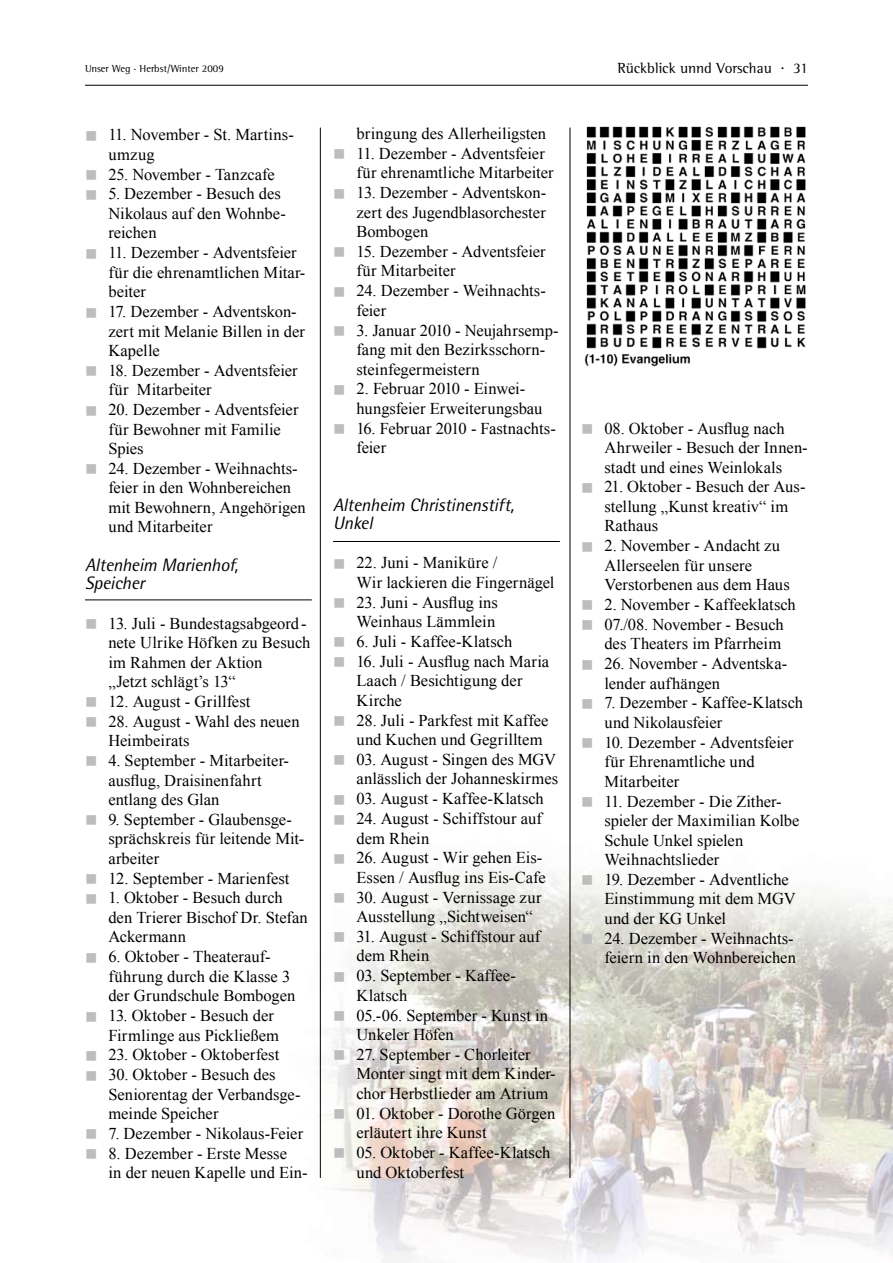
<style>
.page{position:relative;width:893px;height:1263px;background:#fff}
.page>*{position:absolute;margin:0;border:0;box-sizing:border-box;transform-origin:0 0}
.t1{font:italic 18px/18px "Rotis Semi Sans";letter-spacing:-.01em;color:#000}
.t2{font:16.5px/19.5px "Times New Roman";color:#000}
.t3{font:15px "Rotis Semi Serif";color:#000}
.t4{font:10.5px "Rotis Semi Serif";color:#000}
.s1{color:#bcbdbf}
</style>
<div class="page">
<hr style="left:85px;top:85px;width:723px;height:1px;background:#000">
<img style="left:319px;top:768px;width:574px;height:495px">
<hr style="left:320px;top:128px;width:1px;height:1050px;background:#000">
<img style="left:584px;top:126px;width:222px;height:241px">
<hr style="left:333px;top:541px;width:227px;height:1px;background:#000">
<hr style="left:85px;top:600px;width:227px;height:1px;background:#000">
<hr style="left:570px;top:128px;width:1px;height:1050px;background:#000">
<svg style="left:345px;top:806px;width:17px;height:1px"></svg>
<svg style="left:345px;top:825px;width:17px;height:1px"></svg>
<svg style="left:345px;top:865px;width:17px;height:1px"></svg>
<svg style="left:345px;top:904px;width:17px;height:1px"></svg>
<svg style="left:345px;top:943px;width:17px;height:1px"></svg>
<svg style="left:345px;top:983px;width:17px;height:1px"></svg>
<svg style="left:345px;top:1022px;width:17px;height:1px"></svg>
<svg style="left:345px;top:1061px;width:17px;height:1px"></svg>
<svg style="left:345px;top:1120px;width:17px;height:1px"></svg>
<svg style="left:345px;top:1159px;width:17px;height:1px"></svg>
<svg style="left:593px;top:808px;width:17px;height:1px"></svg>
<svg style="left:593px;top:886px;width:17px;height:1px"></svg>
<svg style="left:593px;top:945px;width:17px;height:1px"></svg>
<p class="t4" style="left:85px;top:62px;width:140px">Unser Weg . Herbst/Winter 2009</p>
<p class="t3" style="left:617px;top:59px;width:192px">Rückblick unnd Vorschau . 31</p>
<p class="t2" style="left:108px;top:125px;width:187px;text-indent:-23px"><span class="s1">■</span> 11. November - St. Martins&shy;umzug</p>
<p class="t2" style="left:85px;top:164px;width:191px"><span class="s1">■</span> 25. November - Tanzcafe</p>
<p class="t2" style="left:108px;top:184px;width:179px;text-indent:-23px"><span class="s1">■</span> 5. Dezember - Besuch des<br>Nikolaus auf den Wohnbe&shy;reichen</p>
<p class="t2" style="left:108px;top:243px;width:199px;text-indent:-23px"><span class="s1">■</span> 11. Dezember - Adventsfeier für die ehrenamtlichen Mitar&shy;beiter</p>
<p class="t2" style="left:108px;top:301px;width:198px;text-indent:-23px"><span class="s1">■</span> 17. Dezember - Adventskon&shy;zert mit Melanie Billen in der<br>Kapelle</p>
<p class="t2" style="left:108px;top:360px;width:191px;text-indent:-23px"><span class="s1">■</span> 18. Dezember - Adventsfeier für Mitarbeiter</p>
<p class="t2" style="left:108px;top:400px;width:192px;text-indent:-23px"><span class="s1">■</span> 20. Dezember - Adventsfeier für Bewohner mit Familie<br>Spies</p>
<p class="t2" style="left:108px;top:458px;width:199px;text-indent:-23px"><span class="s1">■</span> 24. Dezember - Weihnachts&shy;feier in den Wohnbereichen mit Bewohnern, Angehörigen und Mitarbeiter</p>
<p class="t1" style="left:85px;top:556px;width:154px">Altenheim Marienhof,<br>Speicher</p>
<p class="t2" style="left:108px;top:613px;width:204px;text-indent:-23px"><span class="s1">■</span> 13. Juli - Bundestagsabgeord&shy;nete Ulrike Höfken zu Besuch im Rahmen der Aktion<br>„Jetzt schlägt’s 13“</p>
<p class="t2" style="left:85px;top:691px;width:167px"><span class="s1">■</span> 12. August - Grillfest</p>
<p class="t2" style="left:108px;top:711px;width:193px;text-indent:-23px"><span class="s1">■</span> 28. August - Wahl des neuen<br>Heimbeirats</p>
<p class="t2" style="left:108px;top:750px;width:182px;text-indent:-23px"><span class="s1">■</span> 4. September - Mitarbeiter&shy;ausflug, Draisinenfahrt entlang des Glan</p>
<p class="t2" style="left:108px;top:809px;width:197px;text-indent:-23px"><span class="s1">■</span> 9. September - Glaubensge&shy;sprächskreis für leitende Mit&shy;arbeiter</p>
<p class="t2" style="left:85px;top:868px;width:206px"><span class="s1">■</span> 12. September - Marienfest</p>
<p class="t2" style="left:108px;top:888px;width:201px;text-indent:-23px"><span class="s1">■</span> 1. Oktober - Besuch durch den Trierer Bischof Dr. Stefan<br>Ackermann</p>
<p class="t2" style="left:108px;top:947px;width:188px;text-indent:-23px"><span class="s1">■</span> 6. Oktober - Theaterauf&shy;führung durch die Klasse 3 der Grundschule Bombogen</p>
<p class="t2" style="left:108px;top:1005px;width:172px;text-indent:-23px"><span class="s1">■</span> 13. Oktober - Besuch der<br>Firmlinge aus Pickließem</p>
<p class="t2" style="left:85px;top:1045px;width:196px"><span class="s1">■</span> 23. Oktober - Oktoberfest</p>
<p class="t2" style="left:108px;top:1064px;width:194px;text-indent:-23px"><span class="s1">■</span> 30. Oktober - Besuch des<br>Seniorentag der Verbandsge&shy;meinde Speicher</p>
<p class="t2" style="left:85px;top:1123px;width:220px"><span class="s1">■</span> 7. Dezember - Nikolaus-Feier</p>
<p class="t2" style="left:108px;top:1143px;width:201px;text-indent:-23px"><span class="s1">■</span> 8. Dezember - Erste Messe<br>in der neuen Kapelle und Ein-</p>
<p class="t2" style="left:356px;top:124px;width:191px">bringung des Allerheiligsten</p>
<p class="t2" style="left:356px;top:143px;width:199px;text-indent:-23px"><span class="s1">■</span> 11. Dezember - Adventsfeier für ehrenamtliche Mitarbeiter</p>
<p class="t2" style="left:356px;top:183px;width:191px;text-align:justify;text-indent:-23px"><span class="s1">■</span> 13. Dezember - Adventskon&shy;zert des Jugendblasorchester Bombogen</p>
<p class="t2" style="left:356px;top:241px;width:191px;text-indent:-23px"><span class="s1">■</span> 15. Dezember - Adventsfeier für Mitarbeiter</p>
<p class="t2" style="left:356px;top:281px;width:191px;text-indent:-23px"><span class="s1">■</span> 24. Dezember - Weihnachts&shy;feier</p>
<p class="t2" style="left:356px;top:320px;width:204px;text-indent:-23px"><span class="s1">■</span> 3. Januar 2010 - Neujahrsemp&shy;fang mit den Bezirksschorn&shy;steinfegermeistern</p>
<p class="t2" style="left:356px;top:379px;width:188px;text-indent:-23px"><span class="s1">■</span> 2. Februar 2010 - Einwei&shy;hungsfeier Erweiterungsbau</p>
<p class="t2" style="left:356px;top:418px;width:201px;text-indent:-23px"><span class="s1">■</span> 16. Februar 2010 - Fastnachts&shy;feier</p>
<p class="t2" style="left:604px;top:418px;width:205px;text-indent:-23px"><span class="s1">■</span> 08. Oktober - Ausflug nach<br>Ahrweiler - Besuch der Innen&shy;stadt und eines Weinlokals</p>
<p class="t2" style="left:604px;top:477px;width:203px;text-indent:-23px"><span class="s1">■</span> 21. Oktober - Besuch der Aus&shy;stellung „Kunst kreativ“ im<br>Rathaus</p>
<p class="t2" style="left:604px;top:536px;width:187px;text-indent:-23px"><span class="s1">■</span> 2. November - Andacht zu<br>Allerseelen für unsere<br>Verstorbenen aus dem Haus</p>
<p class="t2" style="left:581px;top:594px;width:216px"><span class="s1">■</span> 2. November - Kaffeeklatsch</p>
<p class="t2" style="left:581px;top:614px;width:204px;text-align:right"><span class="s1">■</span> 07./08. November - Besuch des Theaters im Pfarrheim</p>
<p class="t2" style="left:604px;top:653px;width:184px;text-indent:-23px"><span class="s1">■</span> 26. November - Adventska&shy;lender aufhängen</p>
<p class="t2" style="left:604px;top:693px;width:200px;text-indent:-23px"><span class="s1">■</span> 7. Dezember - Kaffee-Klatsch und Nikolausfeier</p>
<p class="t2" style="left:604px;top:732px;width:191px;text-indent:-23px"><span class="s1">■</span> 10. Dezember - Adventsfeier für Ehrenamtliche und<br>Mitarbeiter</p>
<p class="t2" style="left:604px;top:791px;width:197px;text-indent:-23px"><span class="s1">■</span> 11. Dezember - Die Zither&shy;spieler der Maximilian Kolbe<br>Schule Unkel spielen<br>Weihnachtslieder</p>
<p class="t2" style="left:604px;top:869px;width:193px;text-indent:-23px"><span class="s1">■</span> 19. Dezember - Adventliche<br>Einstimmung mit dem MGV und der KG Unkel</p>
<p class="t2" style="left:581px;top:928px;width:216px;text-align:right"><span class="s1">■</span> 24. Dezember - Weihnachts&shy;feiern in den Wohnbereichen</p>
<p class="t1" style="left:333px;top:496px;width:183px">Altenheim Christinenstift,<br>Unkel</p>
<p class="t2" style="left:356px;top:553px;width:199px;text-indent:-23px"><span class="s1">■</span> 22. Juni - Maniküre /<br>Wir lackieren die Fingernägel</p>
<p class="t2" style="left:333px;top:592px;width:166px;text-align:right"><span class="s1">■</span> 23. Juni - Ausflug ins<br>Weinhaus Lämmlein</p>
<p class="t2" style="left:333px;top:631px;width:181px"><span class="s1">■</span> 6. Juli - Kaffee-Klatsch</p>
<p class="t2" style="left:356px;top:651px;width:194px;text-indent:-23px"><span class="s1">■</span> 16. Juli - Ausflug nach Maria<br>Laach / Besichtigung der<br>Kirche</p>
<p class="t2" style="left:356px;top:710px;width:193px;text-indent:-23px"><span class="s1">■</span> 28. Juli - Parkfest mit Kaffee und Kuchen und Gegrilltem</p>
<p class="t2" style="left:333px;top:749px;width:227px;text-align:right"><span class="s1">■</span> 03. August - Singen des MGV anlässlich der Johanneskirmes</p>
<p class="t2" style="left:333px;top:789px;width:212px"><span class="s1">■</span> 03. August - Kaffee-Klatsch</p>
<p class="t2" style="left:356px;top:808px;width:187px;text-indent:-23px"><span class="s1">■</span> 24. August - Schiffstour auf dem Rhein</p>
<p class="t2" style="left:333px;top:848px;width:214px;text-align:right"><span class="s1">■</span> 26. August - Wir gehen Eis-<br>Essen / Ausflug ins Eis-Cafe</p>
<p class="t2" style="left:356px;top:887px;width:187px;text-indent:-23px"><span class="s1">■</span> 30. August - Vernissage zur<br>Ausstellung „Sichtweisen“</p>
<p class="t2" style="left:356px;top:926px;width:185px;text-indent:-23px"><span class="s1">■</span> 31. August - Schiffstour auf dem Rhein</p>
<p class="t2" style="left:356px;top:966px;width:161px;text-indent:-23px"><span class="s1">■</span> 03. September - Kaffee-<br>Klatsch</p>
<p class="t2" style="left:356px;top:1005px;width:193px;text-indent:-23px"><span class="s1">■</span> 05.-06. September - Kunst in<br>Unkeler Höfen</p>
<p class="t2" style="left:356px;top:1044px;width:201px;text-indent:-23px"><span class="s1">■</span> 27. September - Chorleiter<br>Monter singt mit dem Kinder&shy;chor Herbstlieder am Atrium</p>
<p class="t2" style="left:356px;top:1103px;width:200px;text-indent:-23px"><span class="s1">■</span> 01. Oktober - Dorothe Görgen erläutert ihre Kunst</p>
<p class="t2" style="left:356px;top:1142px;width:195px;text-indent:-23px"><span class="s1">■</span> 05. Oktober - Kaffee-Klatsch und Oktoberfest</p>
</div>
